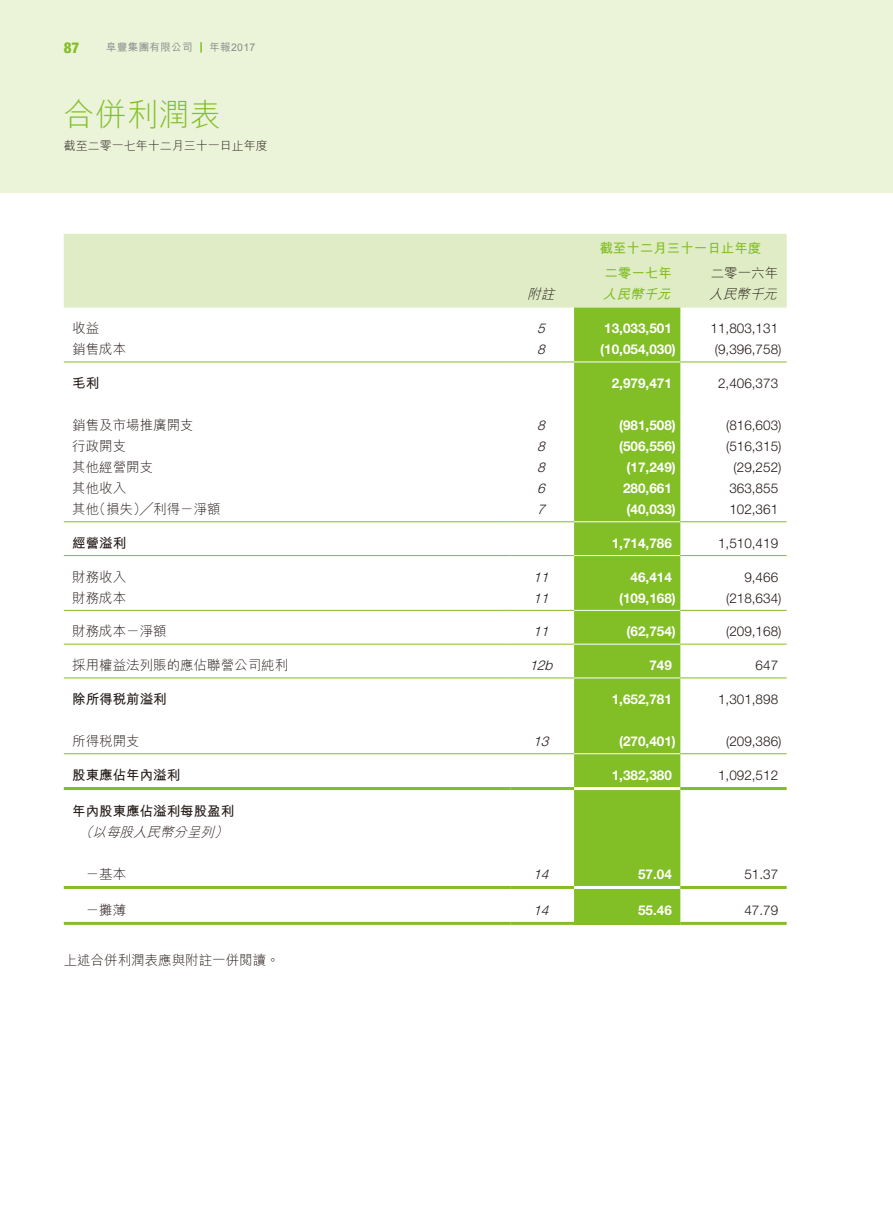
<style>
.page{position:relative;width:893px;height:1212px;background:#fff}
.page>*{position:absolute;margin:0;border:0;box-sizing:border-box;transform-origin:0 0}
.t1{font:300 31.5px "M Hei HK";color:#82be26}
.t2{font:800 condensed 15px "Helvetica Neue LT Std";color:#82be26}
.t3{font:700 13.5px "Helvetica Neue LT Std";color:#fff}
.t4{font:300 13.5px "Helvetica Neue LT Std";color:#231916}
.t5{font:300 13.5px "M Hei HK";color:#231916}
.t6{font:700 13.5px "M Hei HK";color:#231916}
.t7{font:italic 300 13.5px "Helvetica Neue LT Std";color:#231916}
.t8{font:italic 300 13.5px "M Hei HK";color:#231916}
.t9{font:700 13.5px "M Hei HK";color:#82be26}
.t10{font:italic 700 13.5px "M Hei HK";color:#82be26}
.t11{font:300 12px "M Hei HK";color:#231916}
.t12{font:500 10.5px "M Hei HK";letter-spacing:.03em;color:#898989}
</style>
<div class="page">
<div style="left:0;top:0;width:893px;height:192px;background:#ebf3d9"></div>
<svg style="left:200px;top:42px;width:2px;height:11px"></svg>
<div style="left:64px;top:234px;width:723px;height:74px;background:#dfecc5"></div>
<div style="left:574px;top:308px;width:106px;height:614px;background:#82be26"></div>
<hr style="left:64px;top:362px;width:446px;height:1px;background:#82be26">
<hr style="left:510px;top:362px;width:64px;height:1px;background:#82be26">
<hr style="left:574px;top:362px;width:106px;height:1px;background:#fff">
<hr style="left:680px;top:362px;width:107px;height:1px;background:#82be26">
<hr style="left:64px;top:521px;width:446px;height:1px;background:#82be26">
<hr style="left:510px;top:521px;width:64px;height:1px;background:#82be26">
<hr style="left:574px;top:521px;width:106px;height:1px;background:#fff">
<hr style="left:680px;top:521px;width:107px;height:1px;background:#82be26">
<hr style="left:64px;top:555px;width:446px;height:1px;background:#82be26">
<hr style="left:510px;top:555px;width:64px;height:1px;background:#82be26">
<hr style="left:574px;top:555px;width:106px;height:1px;background:#fff">
<hr style="left:680px;top:555px;width:107px;height:1px;background:#82be26">
<hr style="left:64px;top:610px;width:446px;height:1px;background:#82be26">
<hr style="left:510px;top:610px;width:64px;height:1px;background:#82be26">
<hr style="left:574px;top:610px;width:106px;height:1px;background:#fff">
<hr style="left:680px;top:610px;width:107px;height:1px;background:#82be26">
<hr style="left:64px;top:644px;width:446px;height:1px;background:#82be26">
<hr style="left:510px;top:644px;width:64px;height:1px;background:#82be26">
<hr style="left:574px;top:644px;width:106px;height:1px;background:#fff">
<hr style="left:680px;top:644px;width:107px;height:1px;background:#82be26">
<hr style="left:64px;top:677px;width:446px;height:1px;background:#82be26">
<hr style="left:510px;top:677px;width:64px;height:1px;background:#82be26">
<hr style="left:574px;top:677px;width:106px;height:1px;background:#fff">
<hr style="left:680px;top:677px;width:107px;height:1px;background:#82be26">
<hr style="left:64px;top:753px;width:446px;height:1px;background:#82be26">
<hr style="left:510px;top:753px;width:64px;height:1px;background:#82be26">
<hr style="left:574px;top:753px;width:106px;height:1px;background:#fff">
<hr style="left:680px;top:753px;width:107px;height:1px;background:#82be26">
<hr style="left:64px;top:787px;width:446px;height:3px;background:#82be26">
<hr style="left:510px;top:787px;width:64px;height:3px;background:#82be26">
<hr style="left:574px;top:787px;width:106px;height:3px;background:#fff">
<hr style="left:680px;top:787px;width:107px;height:3px;background:#82be26">
<hr style="left:64px;top:886px;width:446px;height:3px;background:#82be26">
<hr style="left:510px;top:886px;width:64px;height:3px;background:#82be26">
<hr style="left:574px;top:886px;width:106px;height:3px;background:#fff">
<hr style="left:680px;top:886px;width:107px;height:3px;background:#82be26">
<hr style="left:64px;top:922px;width:446px;height:3px;background:#82be26">
<hr style="left:510px;top:922px;width:64px;height:3px;background:#82be26">
<hr style="left:574px;top:922px;width:106px;height:3px;background:#82be26">
<hr style="left:680px;top:922px;width:107px;height:3px;background:#82be26">
<p class="t2" style="left:64px;top:38px;width:17px">87</p>
<p class="t12" style="left:106px;top:40px;width:88px">阜豐集團有限公司</p>
<p class="t12" style="left:209px;top:40px;width:47px">年報2017</p>
<h1 class="t1" style="left:64px;top:99px;width:159px">合併利潤表</h1>
<p class="t11" style="left:64px;top:140px;width:205px">截至二零一七年十二月三十一日止年度</p>
<p class="t9" style="left:599px;top:238px;width:163px">截至十二月三十一日止年度</p>
<p class="t5" style="left:711px;top:267px;width:69px">二零一六年</p>
<p class="t9" style="left:604px;top:264px;width:69px">二零一七年</p>
<p class="t8" style="left:527px;top:288px;width:32px">附註</p>
<p class="t10" style="left:603px;top:285px;width:74px">人民幣千元</p>
<p class="t8" style="left:709px;top:288px;width:73px">人民幣千元</p>
<p class="t5" style="left:72px;top:321px;width:29px">收益</p>
<p class="t7" style="left:537px;top:320px;width:13px">5</p>
<p class="t3" style="left:604px;top:320px;width:69px">13,033,501</p>
<p class="t4" style="left:711px;top:320px;width:69px">11,803,131</p>
<p class="t5" style="left:72px;top:342px;width:55px">銷售成本</p>
<p class="t7" style="left:537px;top:341px;width:13px">8</p>
<p class="t3" style="left:600px;top:341px;width:77px">)10,054,030(</p>
<p class="t4" style="left:715px;top:341px;width:68px">)9,396,758(</p>
<p class="t6" style="left:72px;top:373px;width:28px">毛利</p>
<p class="t3" style="left:612px;top:375px;width:62px">2,979,471</p>
<p class="t4" style="left:718px;top:375px;width:62px">2,406,373</p>
<p class="t5" style="left:72px;top:418px;width:123px">銷售及市場推廣開支</p>
<p class="t7" style="left:537px;top:417px;width:13px">8</p>
<p class="t3" style="left:619px;top:417px;width:58px">)981,508(</p>
<p class="t4" style="left:726px;top:417px;width:57px">)816,603(</p>
<p class="t5" style="left:72px;top:439px;width:55px">行政開支</p>
<p class="t7" style="left:537px;top:438px;width:13px">8</p>
<p class="t3" style="left:619px;top:438px;width:58px">)506,556(</p>
<p class="t4" style="left:726px;top:438px;width:57px">)516,315(</p>
<p class="t5" style="left:72px;top:460px;width:82px">其他經營開支</p>
<p class="t7" style="left:537px;top:459px;width:13px">8</p>
<p class="t3" style="left:627px;top:459px;width:51px">)17,249(</p>
<p class="t4" style="left:734px;top:459px;width:49px">)29,252(</p>
<p class="t5" style="left:72px;top:481px;width:55px">其他收入</p>
<p class="t7" style="left:537px;top:480px;width:13px">6</p>
<p class="t3" style="left:623px;top:480px;width:50px">280,661</p>
<p class="t4" style="left:729px;top:480px;width:50px">363,855</p>
<p class="t5" style="left:93px;top:502px;width:130px">（損失）╱利得－淨額</p>
<p class="t5" style="left:72px;top:502px;width:28px">其他</p>
<p class="t7" style="left:537px;top:501px;width:13px">7</p>
<p class="t3" style="left:627px;top:501px;width:51px">)40,033(</p>
<p class="t4" style="left:729px;top:501px;width:50px">102,361</p>
<p class="t6" style="left:72px;top:533px;width:55px">經營溢利</p>
<p class="t3" style="left:612px;top:535px;width:62px">1,714,786</p>
<p class="t4" style="left:718px;top:535px;width:62px">1,510,419</p>
<p class="t5" style="left:72px;top:570px;width:55px">財務收入</p>
<p class="t7" style="left:533px;top:568px;width:21px">11</p>
<p class="t3" style="left:631px;top:568px;width:43px">46,414</p>
<p class="t4" style="left:744px;top:568px;width:35px">9,466</p>
<p class="t5" style="left:72px;top:591px;width:55px">財務成本</p>
<p class="t7" style="left:533px;top:589px;width:21px">11</p>
<p class="t3" style="left:619px;top:589px;width:58px">)109,168(</p>
<p class="t4" style="left:726px;top:589px;width:57px">)218,634(</p>
<p class="t5" style="left:72px;top:624px;width:96px">財務成本－淨額</p>
<p class="t7" style="left:533px;top:623px;width:21px">11</p>
<p class="t3" style="left:627px;top:623px;width:51px">)62,754(</p>
<p class="t4" style="left:726px;top:623px;width:57px">)209,168(</p>
<p class="t5" style="left:72px;top:658px;width:217px">採用權益法列賬的應佔聯營公司純利</p>
<p class="t7" style="left:544px;top:657px;width:14px">b</p>
<p class="t7" style="left:529px;top:657px;width:21px">12</p>
<p class="t3" style="left:649px;top:657px;width:24px">749</p>
<p class="t4" style="left:756px;top:657px;width:24px">647</p>
<p class="t6" style="left:72px;top:689px;width:96px">除所得稅前溢利</p>
<p class="t3" style="left:612px;top:691px;width:62px">1,652,781</p>
<p class="t4" style="left:718px;top:691px;width:62px">1,301,898</p>
<p class="t5" style="left:72px;top:734px;width:69px">所得稅開支</p>
<p class="t7" style="left:533px;top:733px;width:21px">13</p>
<p class="t3" style="left:619px;top:733px;width:58px">)270,401(</p>
<p class="t4" style="left:726px;top:733px;width:57px">)209,386(</p>
<p class="t6" style="left:72px;top:765px;width:109px">股東應佔年內溢利</p>
<p class="t6" style="left:72px;top:801px;width:163px">年內股東應佔溢利每股盈利</p>
<p class="t8" style="left:214px;top:825px;width:19px">(</p>
<p class="t8" style="left:79px;top:825px;width:19px">（</p>
<p class="t8" style="left:93px;top:825px;width:127px">以每股人民幣分呈列</p>
<p class="t3" style="left:612px;top:767px;width:62px">1,382,380</p>
<p class="t4" style="left:718px;top:767px;width:62px">1,092,512</p>
<p class="t5" style="left:86px;top:867px;width:42px">－基本</p>
<p class="t7" style="left:533px;top:866px;width:21px">14</p>
<p class="t3" style="left:638px;top:865px;width:35px">57.04</p>
<p class="t4" style="left:744px;top:866px;width:35px">51.37</p>
<p class="t5" style="left:86px;top:903px;width:42px">－攤薄</p>
<p class="t5" style="left:64px;top:953px;width:217px">上述合併利潤表應與附註一併閱讀。</p>
<p class="t7" style="left:533px;top:901px;width:21px">14</p>
<p class="t3" style="left:638px;top:901px;width:35px">55.46</p>
<p class="t4" style="left:744px;top:901px;width:35px">47.79</p>
</div>
